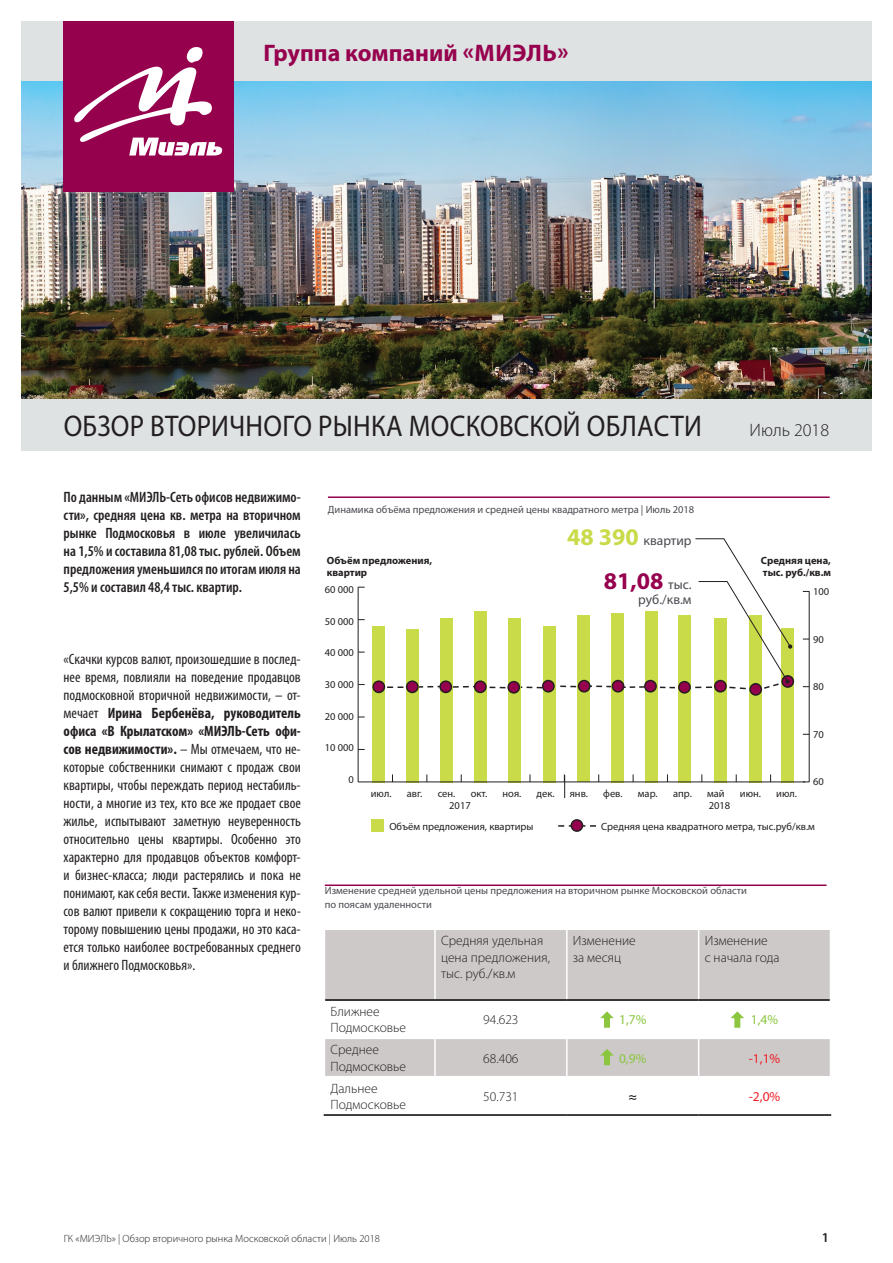
<style>
.page{position:relative;width:893px;height:1263px;background:#fff}
.page>*{position:absolute;margin:0;border:0;box-sizing:border-box;transform-origin:0 0}
.t1{font:30px "Myriad Pro";letter-spacing:.01em;color:#231f20;scale:.9 1}
.t2{font:700 24px "Myriad Pro";color:#96014e}
.t3{font:300 18px "Myriad Pro";color:#231f20}
.t4{font:condensed 15px/18px "Myriad Pro";color:#231f20;text-align:justify}
.t5{font:600 condensed 15px/18px "Myriad Pro";color:#231f20;text-align:justify}
.t6{font:300 13.5px/16.2px "Myriad Pro";color:#231f20}
.t7{font:13.5px "Myriad Pro";color:#494a50}
.t8{font:13.5px "Myriad Pro";color:#8bc63e}
.t9{font:13.5px "Myriad Pro";color:#ee1d23}
.t10{font:600 13.5px "Myriad Pro";color:#231f20}
.t11{font:10.5px "Myriad Pro";color:#231f20}
.t12{font:10.5px/13.5px "Myriad Pro";color:#494a50}
.t13{font:300 10.5px "Myriad Pro";color:#231f20}
.t14{font:700 10.5px/12.6px "Myriad Pro";color:#231f20}
.s1{font-weight:700}
.s2{font-weight:700;font-size:24px;color:#c9db49}
.s3{font-weight:400;font-size:13.5px;color:#494a50}
</style>
<div class="page">
<img style="left:21px;top:81px;width:851px;height:319px">
<div style="left:21px;top:21px;width:851px;height:60px;background:#dfe2e3"></div>
<div style="left:21px;top:400px;width:851px;height:51px;background:#dfe2e3"></div>
<div style="left:64px;top:21px;width:170px;height:170px;background:#96014e"></div>
<svg style="left:74px;top:47px;width:149px;height:109px"></svg>
<div style="left:372px;top:626px;width:13px;height:156px;background:#c9db49"></div>
<div style="left:406px;top:628px;width:13px;height:154px;background:#c9db49"></div>
<div style="left:440px;top:618px;width:13px;height:164px;background:#c9db49"></div>
<div style="left:474px;top:611px;width:13px;height:171px;background:#c9db49"></div>
<div style="left:611px;top:613px;width:13px;height:169px;background:#c9db49"></div>
<div style="left:645px;top:610px;width:13px;height:172px;background:#c9db49"></div>
<div style="left:678px;top:615px;width:13px;height:167px;background:#c9db49"></div>
<div style="left:714px;top:618px;width:13px;height:164px;background:#c9db49"></div>
<div style="left:749px;top:615px;width:13px;height:167px;background:#c9db49"></div>
<div style="left:781px;top:628px;width:13px;height:154px;background:#c9db49"></div>
<div style="left:509px;top:617px;width:12px;height:165px;background:#c9db49"></div>
<div style="left:543px;top:626px;width:12px;height:156px;background:#c9db49"></div>
<div style="left:577px;top:615px;width:13px;height:167px;background:#c9db49"></div>
<div style="left:371px;top:819px;width:13px;height:13px;background:#c9db49"></div>
<hr style="left:358px;top:782px;width:447px;height:1px;background:#231f20">
<hr style="left:358px;top:587px;width:1px;height:195px;background:#231f20">
<svg style="left:564px;top:774px;width:1px;height:24px"></svg>
<hr style="left:809px;top:591px;width:1px;height:191px;background:#231f20">
<svg style="left:558px;top:825px;width:38px;height:2px"></svg>
<div style="left:571px;top:820px;width:11px;height:11px;background:#96014e;border-radius:50%"></div>
<div style="left:570px;top:819px;width:13px;height:13px;border:2px solid #231f20;border-radius:50%"></div>
<div style="left:373px;top:681px;width:11px;height:11px;background:#96014e;border-radius:50%"></div>
<div style="left:372px;top:680px;width:13px;height:13px;border:2px solid #231f20;border-radius:50%"></div>
<div style="left:406px;top:680px;width:13px;height:13px;border:2px solid #231f20;border-radius:50%"></div>
<div style="left:439px;top:680px;width:13px;height:13px;border:2px solid #231f20;border-radius:50%"></div>
<div style="left:474px;top:680px;width:13px;height:13px;border:2px solid #231f20;border-radius:50%"></div>
<div style="left:507px;top:681px;width:13px;height:13px;border:2px solid #231f20;border-radius:50%"></div>
<div style="left:678px;top:681px;width:13px;height:13px;border:2px solid #231f20;border-radius:50%"></div>
<div style="left:750px;top:684px;width:11px;height:11px;background:#96014e;border-radius:50%"></div>
<div style="left:749px;top:683px;width:13px;height:13px;border:2px solid #231f20;border-radius:50%"></div>
<div style="left:781px;top:675px;width:13px;height:13px;border:2px solid #231f20;border-radius:50%"></div>
<hr style="left:328px;top:496px;width:502px;height:2px;background:#96014e">
<svg style="left:377px;top:538px;width:415px;height:154px"></svg>
<hr style="left:325px;top:884px;width:501px;height:2px;background:#96014e">
<svg style="left:325px;top:930px;width:505px;height:146px;fill:#cdc9c8"></svg>
<hr style="left:434px;top:930px;width:2px;height:69px;background:#fff">
<hr style="left:566px;top:930px;width:2px;height:69px;background:#fff">
<hr style="left:698px;top:930px;width:1px;height:69px;background:#fff">
<hr style="left:434px;top:1001px;width:2px;height:36px;background:#fff">
<hr style="left:566px;top:1001px;width:2px;height:36px;background:#fff">
<hr style="left:698px;top:1001px;width:1px;height:36px;background:#fff">
<hr style="left:324px;top:1037px;width:111px;height:2px;background:#fff">
<hr style="left:435px;top:1037px;width:132px;height:2px;background:#fff">
<hr style="left:434px;top:1039px;width:2px;height:37px;background:#fff">
<hr style="left:567px;top:1037px;width:132px;height:2px;background:#fff">
<hr style="left:566px;top:1039px;width:2px;height:37px;background:#fff">
<hr style="left:699px;top:1037px;width:132px;height:2px;background:#fff">
<hr style="left:698px;top:1039px;width:1px;height:37px;background:#fff">
<hr style="left:324px;top:1114px;width:111px;height:2px;background:#000">
<hr style="left:435px;top:1114px;width:132px;height:2px;background:#000">
<hr style="left:567px;top:1114px;width:132px;height:2px;background:#000">
<hr style="left:699px;top:1114px;width:132px;height:2px;background:#000">
<hr style="left:325px;top:999px;width:110px;height:2px;background:#000">
<hr style="left:435px;top:999px;width:132px;height:2px;background:#000">
<hr style="left:567px;top:999px;width:132px;height:2px;background:#000">
<hr style="left:699px;top:999px;width:131px;height:2px;background:#000">
<svg style="left:600px;top:1011px;width:14px;height:17px"></svg>
<svg style="left:730px;top:1011px;width:14px;height:17px"></svg>
<svg style="left:600px;top:1049px;width:14px;height:16px"></svg>
<h2 class="t2" style="left:264px;top:37px;width:307px">Группа компаний «МИЭЛЬ»</h2>
<h1 class="t1" style="left:64px;top:407px;width:711px">ОБЗОР ВТОРИЧНОГО РЫНКА МОСКОВСКОЙ ОБЛАСТИ</h1>
<p class="t3" style="left:749px;top:419px;width:81px">Июль 2018</p>
<p class="t5" style="left:64px;top:488px;width:239px">По данным «МИЭЛЬ-Сеть офисов недвижимо&shy;сти», средняя цена кв. метра на вторичном рынке Подмосковья в июле увеличилась на 1,5% и составила 81,08 тыс. рублей. Объем предложения уменьшился по итогам июля на 5,5% и составил 48,4 тыс. квартир.</p>
<p class="t4" style="left:64px;top:650px;width:239px">«Скачки курсов валют, произошедшие в послед&shy;нее время, повлияли на поведение продавцов подмосковной вторичной недвижимости, – от&shy;мечает <span class="s1">Ирина Бербенёва, руководитель офиса «В Крылатском» «МИЭЛЬ-Сеть офи&shy;сов недвижимости».</span> – Мы отмечаем, что не&shy;которые собственники снимают с продаж свои квартиры, чтобы переждать период нестабиль&shy;ности, а многие из тех, кто все же продает свое жилье, испытывают заметную неуверенность относительно цены квартиры. Особенно это характерно для продавцов объектов комфорт&shy;и бизнес-класса; люди растерялись и пока не понимают, как себя вести. Также изменения кур&shy;сов валют привели к сокращению торга и неко&shy;торому повышению цены продажи, но это каса&shy;ется только наиболее востребованных среднего и ближнего Подмосковья».</p>
<p class="t12" style="left:328px;top:502px;width:368px">Динамика объёма предложения и средней цены квадратного метра | Июль 2018</p>
<p class="t7" style="left:567px;top:532px;width:126px"><span class="s2">48 390</span> квартир</p>
<h2 class="t2" style="left:604px;top:565px;width:89px">81,08 <span class="s3">тыс.</span></h2>
<p class="t7" style="left:638px;top:591px;width:55px">руб./кв.м</p>
<p class="t14" style="left:327px;top:553px;width:107px">Объём предложения, квартир</p>
<p class="t14" style="left:761px;top:553px;width:72px">Средняя цена, тыс. руб./кв.м</p>
<p class="t11" style="left:325px;top:583px;width:31px">60 000</p>
<p class="t11" style="left:325px;top:615px;width:31px">50 000</p>
<p class="t11" style="left:325px;top:646px;width:31px">40 000</p>
<p class="t11" style="left:325px;top:678px;width:31px">30 000</p>
<p class="t11" style="left:325px;top:710px;width:31px">20 000</p>
<p class="t11" style="left:325px;top:741px;width:31px">10 000</p>
<p class="t11" style="left:348px;top:773px;width:7px">0</p>
<p class="t11" style="left:813px;top:585px;width:18px">100</p>
<p class="t11" style="left:813px;top:633px;width:12px">90</p>
<p class="t11" style="left:813px;top:680px;width:12px">80</p>
<p class="t11" style="left:813px;top:728px;width:12px">70</p>
<p class="t11" style="left:813px;top:775px;width:12px">60</p>
<p class="t11" style="left:371px;top:787px;width:22px">июл.</p>
<p class="t11" style="left:407px;top:787px;width:17px">авг.</p>
<p class="t11" style="left:438px;top:787px;width:19px">сен.</p>
<p class="t11" style="left:471px;top:787px;width:18px">окт.</p>
<p class="t11" style="left:502px;top:787px;width:20px">ноя.</p>
<p class="t11" style="left:537px;top:787px;width:19px">дек.</p>
<p class="t11" style="left:570px;top:787px;width:20px">янв.</p>
<p class="t11" style="left:603px;top:787px;width:21px">фев.</p>
<p class="t11" style="left:638px;top:787px;width:21px">мар.</p>
<p class="t11" style="left:673px;top:787px;width:20px">апр.</p>
<p class="t11" style="left:707px;top:787px;width:19px">май</p>
<p class="t11" style="left:740px;top:787px;width:23px">июн.</p>
<p class="t11" style="left:776px;top:787px;width:22px">июл.</p>
<p class="t11" style="left:449px;top:799px;width:23px">2017</p>
<p class="t11" style="left:709px;top:799px;width:23px">2018</p>
<p class="t11" style="left:389px;top:819px;width:146px">Объём предложения, квартиры</p>
<p class="t11" style="left:601px;top:819px;width:215px">Средняя цена квадратного метра, тыс.руб/кв.м</p>
<p class="t12" style="left:325px;top:884px;width:424px">Изменение средней удельной цены предложения на вторичном рынке Московской области по поясам удаленности</p>
<p class="t6" style="left:441px;top:933px;width:110px">Средняя удельная цена предложения, тыс. руб./кв.м</p>
<p class="t6" style="left:573px;top:933px;width:65px">Изменение за месяц</p>
<p class="t6" style="left:705px;top:933px;width:76px">Изменение<br>с начала года</p>
<p class="t6" style="left:330px;top:1003px;width:77px">Ближнее<br>Подмосковье</p>
<p class="t6" style="left:483px;top:1011px;width:37px">94.623</p>
<p class="t8" style="left:619px;top:1011px;width:29px">1,7%</p>
<p class="t8" style="left:751px;top:1011px;width:29px">1,4%</p>
<p class="t6" style="left:330px;top:1042px;width:77px">Среднее<br>Подмосковье</p>
<p class="t6" style="left:483px;top:1050px;width:37px">68.406</p>
<p class="t8" style="left:619px;top:1050px;width:29px">0,9%</p>
<p class="t9" style="left:749px;top:1050px;width:33px">-1,1%</p>
<p class="t6" style="left:330px;top:1080px;width:77px">Дальнее<br>Подмосковье</p>
<p class="t6" style="left:483px;top:1088px;width:37px">50.731</p>
<p class="t10" style="left:629px;top:1088px;width:10px">≈</p>
<p class="t9" style="left:749px;top:1088px;width:33px">-2,0%</p>
<p class="t13" style="left:64px;top:1232px;width:318px">ГК «МИЭЛЬ» | Обзор вторичного рынка Московской области | Июль 2018</p>
<p class="t10" style="left:822px;top:1228px;width:9px">1</p>
</div>
